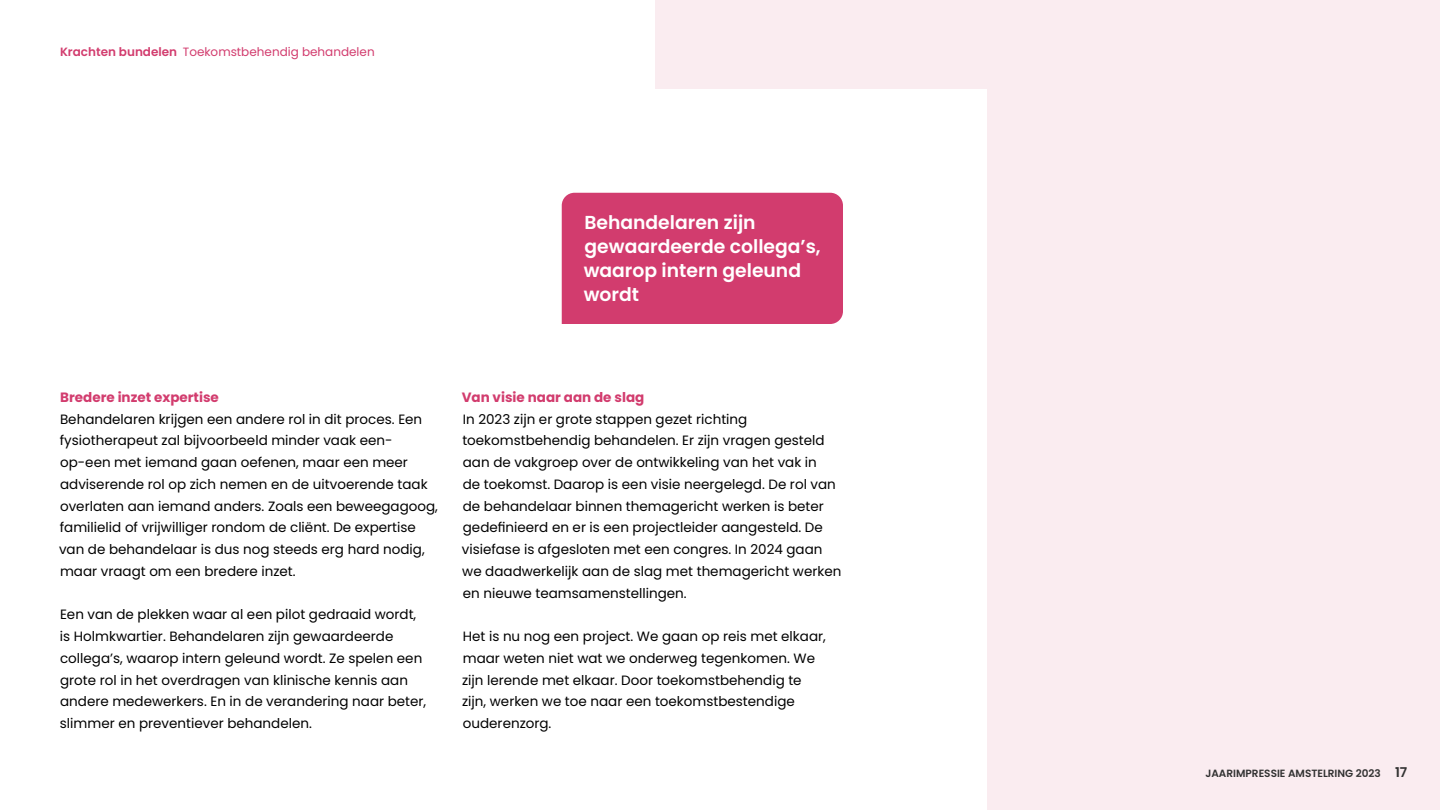
<style>
.page{position:relative;width:1440px;height:810px;background:#fff}
.page>*{position:absolute;margin:0;border:0;box-sizing:border-box;transform-origin:0 0}
.t1{font:600 18.75px/24px "Poppins";color:#fff}
.t2{font:13.5px/21.8px "Poppins";color:#000}
.t3{font:700 13.5px "Poppins";color:#d23c6e}
.t4{font:12px "Poppins";color:#d23c6e}
.t5{font:600 10.5px "Poppins";color:#323232}
.s1{font-weight:600}
.s2{font-size:13.5px}
</style>
<div class="page">
<div style="left:562px;top:193px;width:281px;height:131px;background:#d23c6e"></div>
<div style="left:987px;top:0;width:453px;height:810px;background:#faecf0"></div>
<div style="left:656px;top:0;width:784px;height:88px;background:#faecf0"></div>
<p class="t4" style="left:60px;top:45px;width:316px"><span class="s1">Krachten bundelen</span> Toekomstbehendig behandelen</p>
<h1 class="t1" style="left:584px;top:211px;width:238px">Behandelaren zijn gewaardeerde collega’s, waarop intern geleund wordt</h1>
<p class="t3" style="left:60px;top:389px;width:160px">Bredere inzet expertise</p>
<p class="t2" style="left:59px;top:408px;width:380px">Behandelaren krijgen een andere rol in dit proces. Een fysiotherapeut zal bijvoorbeeld minder vaak een&shy;op-een met iemand gaan oefenen, maar een meer adviserende rol op zich nemen en de uitvoerende taak overlaten aan iemand anders. Zoals een beweegagoog, familielid of vrijwilliger rondom de cliënt. De expertise van de behandelaar is dus nog steeds erg hard nodig, maar vraagt om een bredere inzet.</p>
<p class="t2" style="left:60px;top:604px;width:368px">Een van de plekken waar al een pilot gedraaid wordt, is Holmkwartier. Behandelaren zijn gewaardeerde collega’s, waarop intern geleund wordt. Ze spelen een grote rol in het overdragen van klinische kennis aan andere medewerkers. En in de verandering naar beter, slimmer en preventiever behandelen.</p>
<p class="t3" style="left:462px;top:389px;width:184px">Van visie naar aan de slag</p>
<p class="t2" style="left:462px;top:408px;width:381px">In 2023 zijn er grote stappen gezet richting toekomstbehendig behandelen. Er zijn vragen gesteld aan de vakgroep over de ontwikkeling van het vak in<br>de toekomst. Daarop is een visie neergelegd. De rol van de behandelaar binnen themagericht werken is beter gedefinieerd en er is een projectleider aangesteld. De visiefase is afgesloten met een congres. In 2024 gaan we daadwerkelijk aan de slag met themagericht werken en nieuwe teamsamenstellingen.</p>
<p class="t2" style="left:462px;top:626px;width:365px">Het is nu nog een project. We gaan op reis met elkaar, maar weten niet wat we onderweg tegenkomen. We zijn lerende met elkaar. Door toekomstbehendig te zijn, werken we toe naar een toekomstbestendige ouderenzorg.</p>
<p class="t5" style="left:1205px;top:767px;width:203px">JAARIMPRESSIE AMSTELRING 2023 <span class="s2">17</span></p>
</div>
